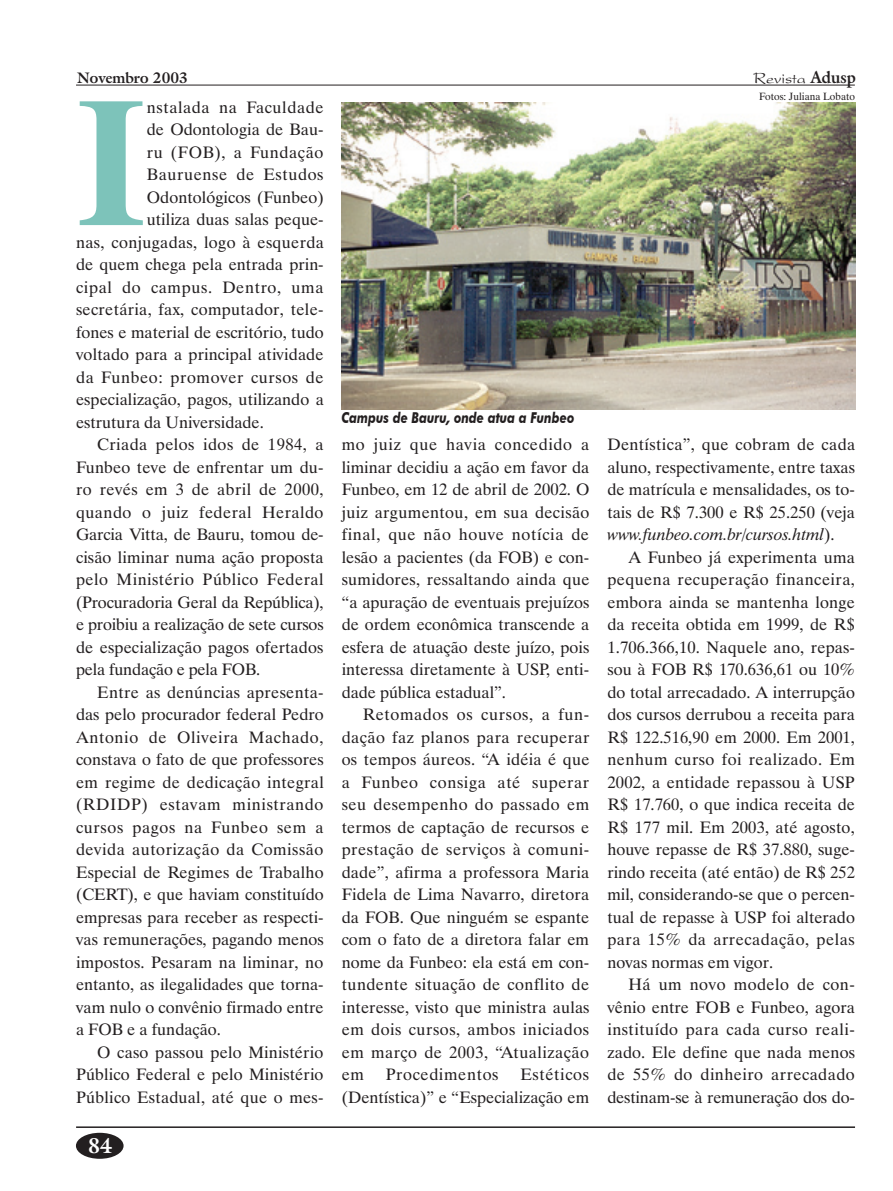
<style>
.page{position:relative;width:893px;height:1191px;background:#fff}
.page>*{position:absolute;margin:0;border:0;box-sizing:border-box;transform-origin:0 0}
.t1{font:700 182.4px "Dutch 801 BT";color:#7dc3ba}
.t2{font:700 21px "Galliard IT Cby BT";color:#fff}
.t3{font:16.5px/22.5px "Dutch 801 BT";letter-spacing:.005em;color:#231f20;text-align:justify}
.t4{font:16.5px "Dutch 801 BT";letter-spacing:.035em;color:#231f20}
.t5{font:16.5px "Dutch 801 BT";letter-spacing:.025em;color:#231f20}
.t6{font:16.5px "Dutch 801 BT";letter-spacing:.03em;color:#231f20}
.t7{font:16.5px "President";color:#231f20}
.t8{font:italic 700 15px "Futura BT";color:#231f20;scale:.8 1}
.t9{font:700 15px "Galliard IT Cby BT";color:#231f20}
.t10{font:10.5px "Dutch 801 BT";color:#231f20}
.s1{font-family:"Galliard IT Cby BT";font-weight:700}
.s2{font-style:italic}
</style>
<div class="page">
<hr style="left:76px;top:1126px;width:779px;height:2px;background:#231f20">
<div style="left:76px;top:1132px;width:48px;height:26px;background:#231f20;border-radius:50%"></div>
<hr style="left:76px;top:85px;width:779px;height:1px;background:#231f20">
<img style="left:341px;top:102px;width:514px;height:308px">
<p class="t9" style="left:77px;top:68px;width:112px">Novembro 2003</p>
<p class="t7" style="left:754px;top:69px;width:104px">Revista <span class="s1">Adusp</span></p>
<h1 class="t1" style="left:76px;top:52px;width:72px">I</h1>
<p class="t4" style="left:147px;top:97px;width:178px">nstalada na Faculdade</p>
<p class="t10" style="left:759px;top:90px;width:97px">Fotos: Juliana Lobato</p>
<p class="t3" style="left:147px;top:118px;width:178px">de Odontologia de Bau-</p>
<p class="t4" style="left:147px;top:142px;width:178px">ru (FOB), a Fundação</p>
<p class="t4" style="left:147px;top:164px;width:178px">Bauruense de Estudos</p>
<p class="t3" style="left:147px;top:185px;width:178px">Odontológicos (Funbeo)</p>
<p class="t3" style="left:147px;top:208px;width:178px">utiliza duas salas peque-</p>
<p class="t3" style="left:76px;top:230px;width:249px">nas, conjugadas, logo à esquerda</p>
<p class="t3" style="left:76px;top:253px;width:249px">de quem chega pela entrada prin-</p>
<p class="t4" style="left:76px;top:277px;width:249px">cipal do campus. Dentro, uma</p>
<p class="t3" style="left:76px;top:298px;width:249px">secretária, fax, computador, tele-</p>
<p class="t3" style="left:76px;top:320px;width:249px">fones e material de escritório, tudo</p>
<p class="t3" style="left:76px;top:343px;width:249px">voltado para a principal atividade</p>
<p class="t4" style="left:76px;top:367px;width:249px">da Funbeo: promover cursos de</p>
<p class="t3" style="left:76px;top:388px;width:249px">especialização, pagos, utilizando a</p>
<p class="t3" style="left:76px;top:410px;width:189px">estrutura da Universidade.</p>
<p class="t5" style="left:97px;top:434px;width:228px">Criada pelos idos de 1984, a</p>
<p class="t3" style="left:76px;top:455px;width:249px">Funbeo teve de enfrentar um du-</p>
<p class="t5" style="left:76px;top:479px;width:249px">ro revés em 3 de abril de 2000,</p>
<p class="t5" style="left:76px;top:502px;width:249px">quando o juiz federal Heraldo</p>
<p class="t3" style="left:76px;top:523px;width:249px">Garcia Vitta, de Bauru, tomou de-</p>
<p class="t3" style="left:76px;top:545px;width:249px">cisão liminar numa ação proposta</p>
<p class="t5" style="left:76px;top:569px;width:249px">pelo Ministério Público Federal</p>
<p class="t3" style="left:76px;top:590px;width:249px">(Procuradoria Geral da República),</p>
<p class="t3" style="left:76px;top:613px;width:249px">e proibiu a realização de sete cursos</p>
<p class="t3" style="left:76px;top:635px;width:249px">de especialização pagos ofertados</p>
<p class="t3" style="left:76px;top:658px;width:186px">pela fundação e pela FOB.</p>
<p class="t3" style="left:97px;top:680px;width:228px">Entre as denúncias apresenta-</p>
<p class="t3" style="left:76px;top:703px;width:249px">das pelo procurador federal Pedro</p>
<p class="t4" style="left:76px;top:727px;width:249px">Antonio de Oliveira Machado,</p>
<p class="t3" style="left:76px;top:748px;width:249px">constava o fato de que professores</p>
<p class="t3" style="left:76px;top:770px;width:249px">em regime de dedicação integral</p>
<p class="t4" style="left:76px;top:794px;width:249px">(RDIDP) estavam ministrando</p>
<p class="t4" style="left:76px;top:817px;width:249px">cursos pagos na Funbeo sem a</p>
<p class="t6" style="left:76px;top:839px;width:249px">devida autorização da Comissão</p>
<p class="t3" style="left:76px;top:860px;width:249px">Especial de Regimes de Trabalho</p>
<p class="t3" style="left:76px;top:883px;width:249px">(CERT), e que haviam constituído</p>
<p class="t3" style="left:76px;top:905px;width:249px">empresas para receber as respecti-</p>
<p class="t3" style="left:76px;top:928px;width:249px">vas remunerações, pagando menos</p>
<p class="t3" style="left:76px;top:950px;width:249px">impostos. Pesaram na liminar, no</p>
<p class="t3" style="left:76px;top:973px;width:249px">entanto, as ilegalidades que torna-</p>
<p class="t3" style="left:76px;top:995px;width:249px">vam nulo o convênio firmado entre</p>
<p class="t3" style="left:76px;top:1018px;width:146px">a FOB e a fundação.</p>
<p class="t3" style="left:97px;top:1040px;width:228px">O caso passou pelo Ministério</p>
<p class="t3" style="left:76px;top:1063px;width:249px">Público Federal e pelo Ministério</p>
<p class="t3" style="left:76px;top:1085px;width:249px">Público Estadual, até que o mes-</p>
<p class="t8" style="left:341px;top:409px;width:293px">Campus de Bauru, onde atua a Funbeo</p>
<p class="t3" style="left:342px;top:433px;width:249px">mo juiz que havia concedido a liminar decidiu a ação em favor da Funbeo, em 12 de abril de 2002. O juiz argumentou, em sua decisão final, que não houve notícia de lesão a pacientes (da FOB) e con&shy;sumidores, ressaltando ainda que “a apuração de eventuais prejuízos de ordem econômica transcende a esfera de atuação deste juízo, pois interessa diretamente à USP, enti&shy;dade pública estadual”.</p>
<p class="t3" style="left:342px;top:703px;width:249px;text-indent:21px">Retomados os cursos, a fun&shy;dação faz planos para recuperar os tempos áureos. “A idéia é que a Funbeo consiga até superar seu desempenho do passado em termos de captação de recursos e prestação de serviços à comuni&shy;dade”, afirma a professora Maria Fidela de Lima Navarro, diretora da FOB. Que ninguém se espante com o fato de a diretora falar em nome da Funbeo: ela está em con&shy;tundente situação de conflito de interesse, visto que ministra aulas em dois cursos, ambos iniciados em março de 2003, “Atualização em</p>
<p class="t3" style="left:607px;top:433px;width:249px">Dentística”, que cobram de cada aluno, respectivamente, entre taxas de matrícula e mensalidades, os to&shy;tais de R$ 7.300 e R$ 25.250 (veja <span class="s2">www.funbeo.com.br/cursos.html</span>).</p>
<p class="t3" style="left:607px;top:545px;width:249px;text-indent:21px">A Funbeo já experimenta uma pequena recuperação financeira, embora ainda se mantenha longe da receita obtida em 1999, de R$ 1.706.366,10. Naquele ano, repas&shy;sou à FOB R$ 170.636,61 ou 10% do total arrecadado. A interrupção dos cursos derrubou a receita para R$ 122.516,90 em 2000. Em 2001, nenhum curso foi realizado. Em 2002, a entidade repassou à USP R$ 17.760, o que indica receita de R$ 177 mil. Em 2003, até agosto, houve repasse de R$ 37.880, suge&shy;rindo receita (até então) de R$ 252 mil, considerando-se que o percen&shy;tual de repasse à USP foi alterado para 15% da arrecadação, pelas novas normas em vigor.</p>
<p class="t3" style="left:607px;top:973px;width:249px;text-indent:21px">Há um novo modelo de con&shy;vênio entre FOB e Funbeo, agora instituído para cada curso reali&shy;zado. Ele define que nada menos de 55% do dinheiro arrecadado destinam-se à remuneração dos do-</p>
<p class="t4" style="left:386px;top:1064px;width:114px">Procedimentos</p>
<p class="t3" style="left:342px;top:1063px;width:249px;text-align:right">Estéticos<br>(Dentística)” e “Especialização em</p>
<p class="t2" style="left:88px;top:1131px;width:26px">84</p>
</div>
